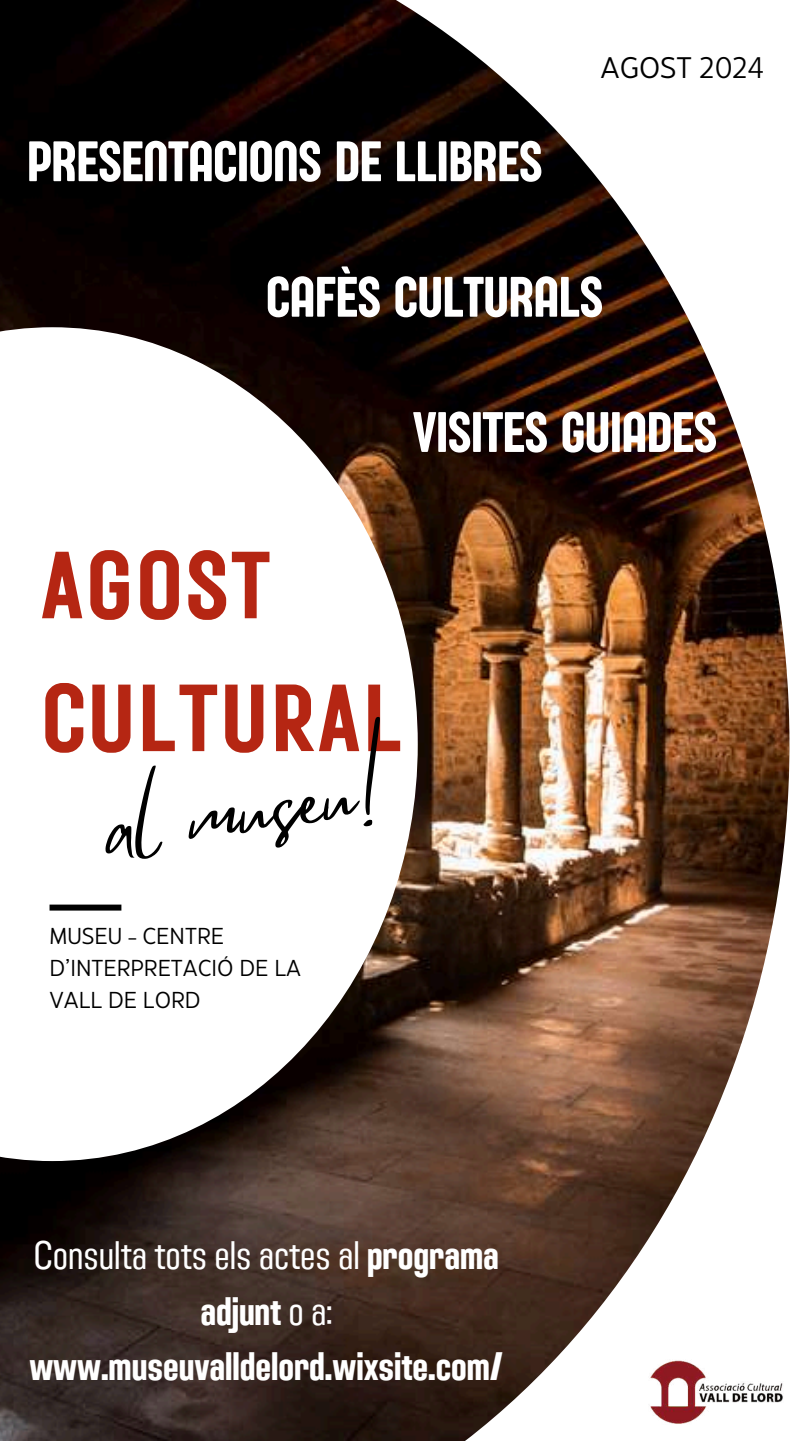
<style>
.page{position:relative;width:810px;height:1441px;background:#fff}
.page>*{position:absolute;margin:0;border:0;box-sizing:border-box;transform-origin:0 0}
.t1{font:95px/132.8px "Rustic Printed";color:#b52613}
.t2{font:80.3px "Mistrully";color:#000}
.t3{font:58.9px "Sugo Pro Display";color:#fff}
.t4{font:39.7px/55.5px "Adirek Sans 700";color:#fff;text-align:center}
.t5{font:39.7px "Adirek Sans 400";color:#fff}
.t6{font:29.7px "Eastman Grotesque";color:#000}
.t7{font:23px/31.9px "Eastman Grotesque";color:#000}
.s1{font-family:"Adirek Sans 700"}
.s2{font-family:"Adirek Sans 400"}
</style>
<div class="page">
<img style="left:0;top:0;width:789px;height:1440px">
<img style="left:649px;top:1359px;width:136px;height:65px">
<div style="left:50px;top:904px;width:71px;height:6px;background:#000"></div>
<p class="t3" style="left:27px;top:127px;width:517px">PRESENTACIONS DE LLIBRES</p>
<p class="t6" style="left:601px;top:56px;width:166px">AGOST 2024</p>
<p class="t3" style="left:266px;top:263px;width:338px">CAFÈS CULTURALS</p>
<p class="t3" style="left:413px;top:398px;width:305px">VISITES GUIADES</p>
<h1 class="t1" style="left:40px;top:516px;width:364px">AGOST<br>CULTURAL</h1>
<h2 class="t2" style="left:94px;top:767px;width:296px;rotate:-9deg">al museu!</h2>
<p class="t7" style="left:49px;top:921px;width:253px">MUSEU - CENTRE<br>D’INTERPRETACIÓ DE LA<br>VALL DE LORD</p>
<p class="t5" style="left:34px;top:1231px;width:467px">Consulta tots els actes al <span class="s1">programa</span></p>
<p class="t4" style="left:29px;top:1282px;width:475px">adjunt <span class="s2">o a: </span>www.museuvalldelord.wixsite.com/</p>
</div>
